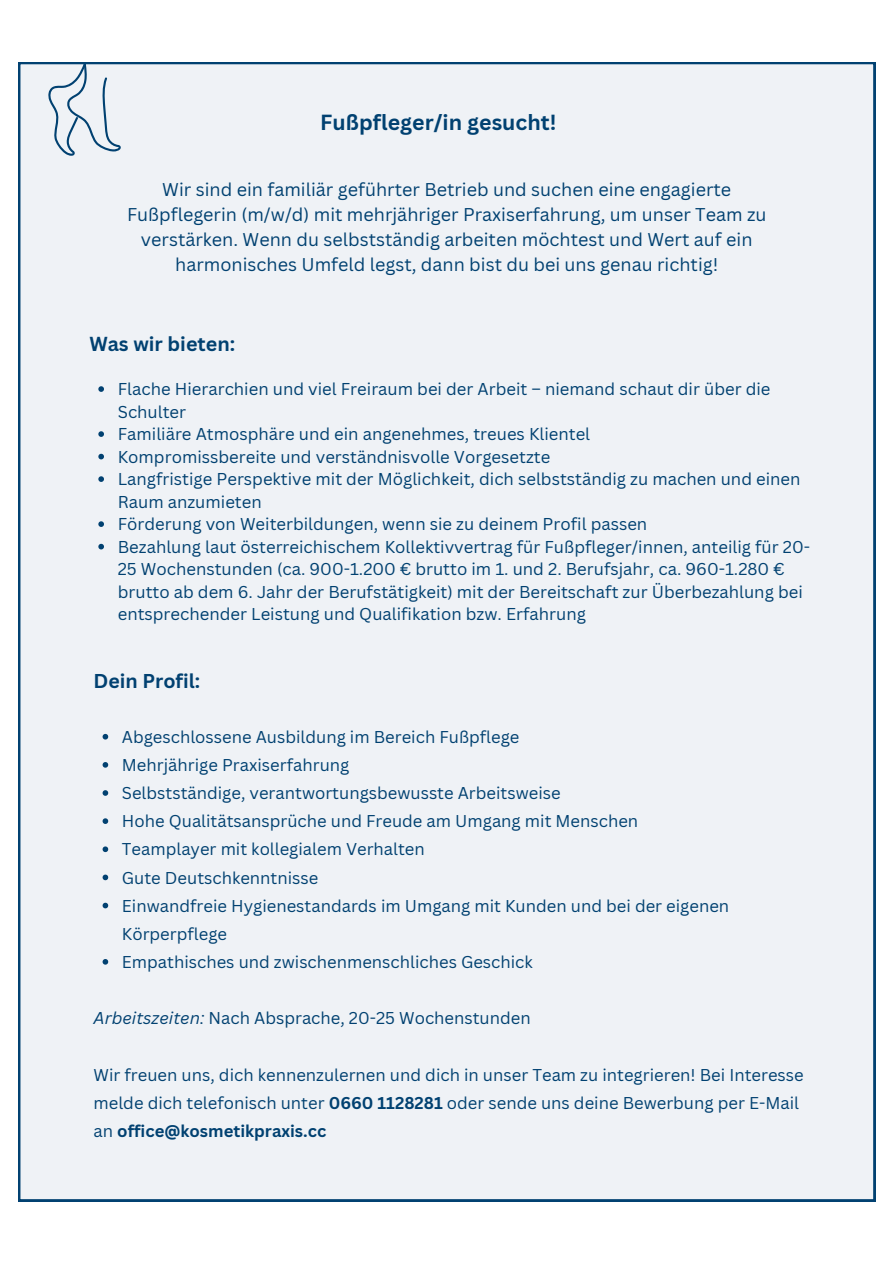
<style>
.page{position:relative;width:894px;height:1264px;background:#fff}
.page>*{position:absolute;margin:0;border:0;box-sizing:border-box;transform-origin:0 0}
.t1{font:700 21.3px "Canva Sans";color:#014171}
.t2{font:700 19.65px "Canva Sans";color:#014171}
.t3{font:700 19.5px "Canva Sans";color:#014171}
.t4{font:18px/24.8px "Canva Sans";color:#014171;text-align:center}
.t5{font:16.65px/22.5px "Canva Sans";color:#014171}
.s1{font-style:italic}
.s2{font-weight:700}
</style>
<div class="page">
<div style="left:18px;top:62px;width:856px;height:1139px;background:#eff2f6"></div>
<svg style="left:98px;top:386px;width:6px;height:6px"></svg>
<svg style="left:98px;top:431px;width:6px;height:6px"></svg>
<svg style="left:98px;top:454px;width:6px;height:5px"></svg>
<svg style="left:98px;top:476px;width:6px;height:6px"></svg>
<svg style="left:98px;top:521px;width:6px;height:6px"></svg>
<svg style="left:98px;top:544px;width:6px;height:5px"></svg>
<svg style="left:48px;top:63px;width:72px;height:92px"></svg>
<svg style="left:102px;top:734px;width:6px;height:5px"></svg>
<svg style="left:102px;top:762px;width:6px;height:5px"></svg>
<svg style="left:102px;top:790px;width:6px;height:5px"></svg>
<svg style="left:102px;top:818px;width:6px;height:6px"></svg>
<svg style="left:102px;top:846px;width:6px;height:6px"></svg>
<svg style="left:102px;top:874px;width:6px;height:6px"></svg>
<svg style="left:102px;top:902px;width:6px;height:6px"></svg>
<svg style="left:102px;top:959px;width:6px;height:5px"></svg>
<p class="t1" style="left:320px;top:109px;width:237px">Fußpfleger/in gesucht!</p>
<p class="t4" style="left:127px;top:177px;width:641px">Wir sind ein familiär geführter Betrieb und suchen eine engagierte Fußpflegerin (m/w/d) mit mehrjähriger Praxiserfahrung, um unser Team zu verstärken. Wenn du selbstständig arbeiten möchtest und Wert auf ein harmonisches Umfeld legst, dann bist du bei uns genau richtig!</p>
<p class="t2" style="left:89px;top:332px;width:147px">Was wir bieten:</p>
<p class="t5" style="left:118px;top:378px;width:693px">Flache Hierarchien und viel Freiraum bei der Arbeit – niemand schaut dir über die Schulter<br>Familiäre Atmosphäre und ein angenehmes, treues Klientel<br>Kompromissbereite und verständnisvolle Vorgesetzte<br>Langfristige Perspektive mit der Möglichkeit, dich selbstständig zu machen und einen Raum anzumieten<br>Förderung von Weiterbildungen, wenn sie zu deinem Profil passen<br>Bezahlung laut österreichischem Kollektivvertrag für Fußpfleger/innen, anteilig für 20- 25 Wochenstunden (ca. 900-1.200 € brutto im 1. und 2. Berufsjahr, ca. 960-1.280 € brutto ab dem 6. Jahr der Berufstätigkeit) mit der Bereitschaft zur Überbezahlung bei entsprechender Leistung und Qualifikation bzw. Erfahrung</p>
<p class="t3" style="left:93px;top:669px;width:108px">Dein Profil:</p>
<p class="t5" style="left:122px;top:722px;width:608px;line-height:28.2px">Abgeschlossene Ausbildung im Bereich Fußpflege<br>Mehrjährige Praxiserfahrung<br>Selbstständige, verantwortungsbewusste Arbeitsweise<br>Hohe Qualitätsansprüche und Freude am Umgang mit Menschen Teamplayer mit kollegialem Verhalten<br>Gute Deutschkenntnisse<br>Einwandfreie Hygienestandards im Umgang mit Kunden und bei der eigenen Körperpflege<br>Empathisches und zwischenmenschliches Geschick</p>
<p class="t5" style="left:93px;top:1007px;width:438px"><span class="s1">Arbeitszeiten:</span> Nach Absprache, 20-25 Wochenstunden</p>
<p class="t5" style="left:93px;top:1060px;width:711px;line-height:28.2px">Wir freuen uns, dich kennenzulernen und dich in unser Team zu integrieren! Bei Interesse melde dich telefonisch unter <span class="s2">0660 1128281</span> oder sende uns deine Bewerbung per E-Mail an <span class="s2">office@kosmetikpraxis.cc</span></p>
</div>
